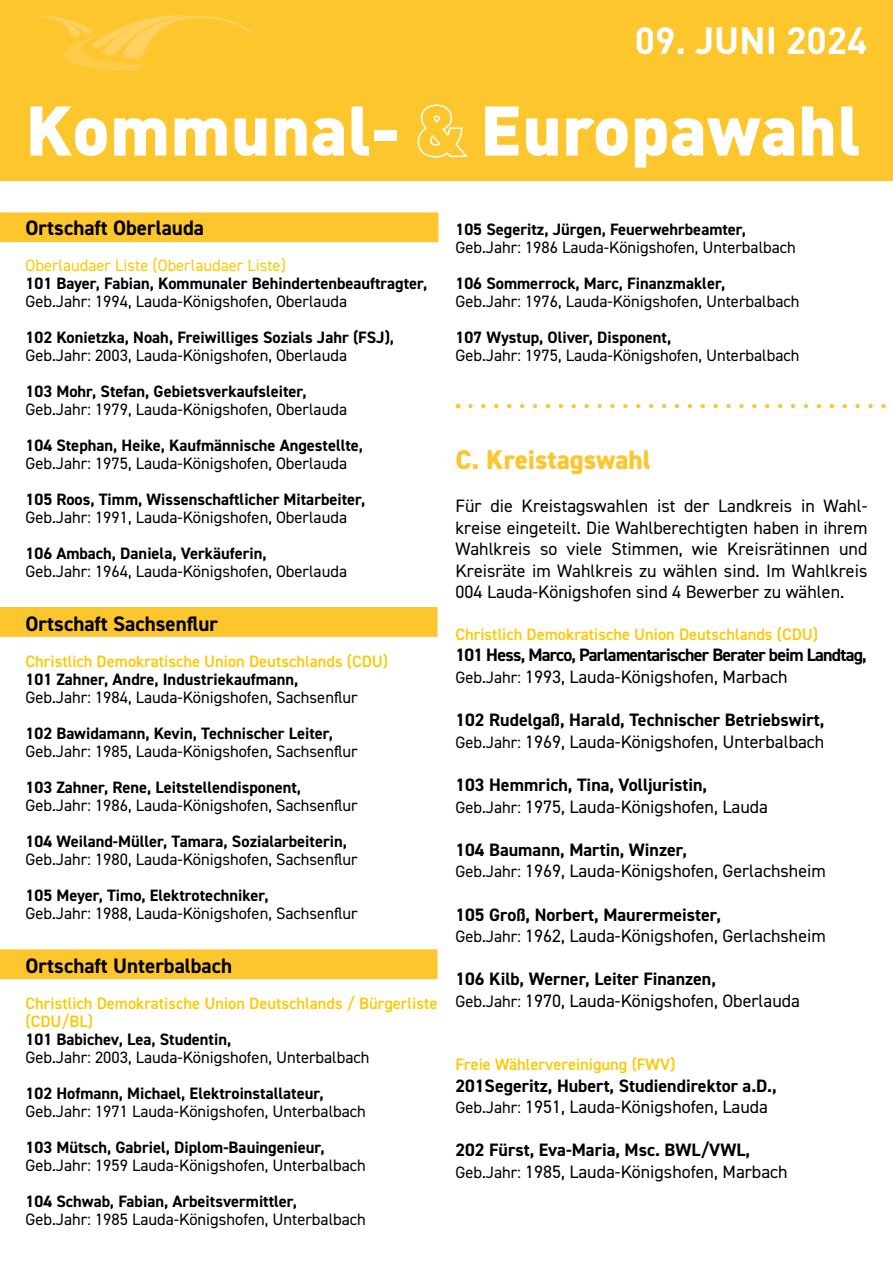
<style>
.page{position:relative;width:893px;height:1263px;background:#fff}
.page>*{position:absolute;margin:0;border:0;box-sizing:border-box;transform-origin:0 0}
.t1{font:900 75px "DIN Pro";color:#fff}
.t2{font:900 69px "DIN Pro";color:#fff}
.t3{font:700 37.5px "DIN Pro";color:#fff}
.t4{font:800 27px "DIN2014";color:#fdc62c}
.t5{font:700 21px "DIN2014";color:#000}
.t6{font:18px/21.6px "DIN2014";color:#000}
.t7{font:700 18px/21.6px "DIN2014";color:#000}
.t8{font:700 18px/21.6px "DIN2014";letter-spacing:-.04em;color:#000}
.t9{font:16.5px "DIN2014";color:#000}
.t10{font:700 16.5px "DIN2014";color:#000}
.t11{font:600 16.5px/18px "DIN2014";color:#fec800}
.t12{font:16.5px "DIN2014";color:#fec800}
.s1{font-weight:400;font-size:16.5px}
.s2{font-weight:400}
.s3{font-weight:700}
.s4{font-size:16.5px}
</style>
<div class="page">
<div style="left:0;top:949px;width:437px;height:30px;background:#fdc62c"></div>
<div style="left:0;top:607px;width:437px;height:30px;background:#fdc62c"></div>
<div style="left:0;top:0;width:893px;height:180px;background:#fdc62c"></div>
<svg style="left:36px;top:15px;width:219px;height:56px"></svg>
<div style="left:0;top:212px;width:438px;height:30px;background:#fdc62c"></div>
<svg style="left:470px;top:404px;width:416px;height:4px"></svg>
<h3 class="t3" style="left:635px;top:15px;width:234px">09. JUNI 2024</h3>
<h3 class="t3" style="left:451px;top:15px;width:418px">AKTUELLE MELDUNGEN</h3>
<h1 class="t1" style="left:26px;top:77px;width:715px">Politik &amp; Verwaltung</h1>
<h2 class="t2" style="left:26px;top:84px;width:837px">Kommunal- &amp; Europawahl</h2>
<p class="t5" style="left:26px;top:213px;width:180px">Ortschaft Oberlauda</p>
<p class="t12" style="left:26px;top:255px;width:262px">Oberlaudaer Liste (Oberlaudaer Liste)</p>
<p class="t10" style="left:26px;top:272px;width:403px">101 Bayer, Fabian, Kommunaler Behindertenbeauftragter,</p>
<p class="t9" style="left:26px;top:291px;width:323px">Geb.Jahr: 1994, Lauda-Königshofen, Oberlauda</p>
<p class="t10" style="left:26px;top:326px;width:370px">102 Konietzka, Noah, Freiwilliges Sozials Jahr (FSJ),</p>
<p class="t9" style="left:26px;top:345px;width:323px">Geb.Jahr: 2003, Lauda-Königshofen, Oberlauda</p>
<p class="t10" style="left:26px;top:380px;width:283px">103 Mohr, Stefan, Gebietsverkaufsleiter,</p>
<p class="t9" style="left:26px;top:399px;width:323px">Geb.Jahr: 1979, Lauda-Königshofen, Oberlauda</p>
<p class="t10" style="left:26px;top:434px;width:339px">104 Stephan, Heike, Kaufmännische Angestellte,</p>
<p class="t9" style="left:26px;top:453px;width:323px">Geb.Jahr: 1975, Lauda-Königshofen, Oberlauda</p>
<p class="t10" style="left:26px;top:488px;width:341px">105 Roos, Timm, Wissenschaftlicher Mitarbeiter,</p>
<p class="t9" style="left:26px;top:507px;width:323px">Geb.Jahr: 1991, Lauda-Königshofen, Oberlauda</p>
<p class="t10" style="left:26px;top:542px;width:243px">106 Ambach, Daniela, Verkäuferin,</p>
<p class="t9" style="left:26px;top:561px;width:323px">Geb.Jahr: 1964, Lauda-Königshofen, Oberlauda</p>
<p class="t5" style="left:26px;top:609px;width:194px">Ortschaft Sachsenflur</p>
<p class="t11" style="left:26px;top:652px;width:364px">Christlich Demokratische Union Deutschlands (CDU)</p>
<p class="t10" style="left:26px;top:668px;width:274px">101 Zahner, Andre, Industriekaufmann,</p>
<p class="t9" style="left:26px;top:687px;width:334px">Geb.Jahr: 1984, Lauda-Königshofen, Sachsenflur</p>
<p class="t10" style="left:26px;top:722px;width:309px">102 Bawidamann, Kevin, Technischer Leiter,</p>
<p class="t9" style="left:26px;top:741px;width:334px">Geb.Jahr: 1985, Lauda-Königshofen, Sachsenflur</p>
<p class="t10" style="left:26px;top:776px;width:277px">103 Zahner, Rene, Leitstellendisponent,</p>
<p class="t9" style="left:26px;top:795px;width:334px">Geb.Jahr: 1986, Lauda-Königshofen, Sachsenflur</p>
<p class="t10" style="left:26px;top:830px;width:323px">104 Weiland-Müller, Tamara, Sozialarbeiterin,</p>
<p class="t9" style="left:26px;top:849px;width:334px">Geb.Jahr: 1980, Lauda-Königshofen, Sachsenflur</p>
<p class="t10" style="left:26px;top:884px;width:245px">105 Meyer, Timo, Elektrotechniker,</p>
<p class="t9" style="left:26px;top:903px;width:334px">Geb.Jahr: 1988, Lauda-Königshofen, Sachsenflur</p>
<p class="t5" style="left:26px;top:951px;width:208px">Ortschaft Unterbalbach</p>
<p class="t11" style="left:26px;top:994px;width:413px">Christlich Demokratische Union Deutschlands / Bürgerliste (CDU/BL)</p>
<p class="t10" style="left:26px;top:1028px;width:207px">101 Babichev, Lea, Studentin,</p>
<p class="t9" style="left:26px;top:1047px;width:345px">Geb.Jahr: 2003, Lauda-Königshofen, Unterbalbach</p>
<p class="t10" style="left:26px;top:1082px;width:300px">102 Hofmann, Michael, Elektroinstallateur,</p>
<p class="t9" style="left:26px;top:1101px;width:342px">Geb.Jahr: 1971 Lauda-Königshofen, Unterbalbach</p>
<p class="t10" style="left:26px;top:1136px;width:301px">103 Mütsch, Gabriel, Diplom-Bauingenieur,</p>
<p class="t9" style="left:26px;top:1155px;width:342px">Geb.Jahr: 1959 Lauda-Königshofen, Unterbalbach</p>
<p class="t10" style="left:26px;top:1190px;width:273px">104 Schwab, Fabian, Arbeitsvermittler,</p>
<p class="t9" style="left:26px;top:1209px;width:342px">Geb.Jahr: 1985 Lauda-Königshofen, Unterbalbach</p>
<p class="t10" style="left:455px;top:218px;width:292px">105 Segeritz, Jürgen, Feuerwehrbeamter,</p>
<p class="t9" style="left:455px;top:237px;width:342px">Geb.Jahr: 1986 Lauda-Königshofen, Unterbalbach</p>
<p class="t10" style="left:455px;top:272px;width:271px">106 Sommerrock, Marc, Finanzmakler,</p>
<p class="t9" style="left:455px;top:291px;width:345px">Geb.Jahr: 1976, Lauda-Königshofen, Unterbalbach</p>
<p class="t10" style="left:455px;top:326px;width:217px">107 Wystup, Oliver, Disponent,</p>
<p class="t9" style="left:455px;top:345px;width:345px">Geb.Jahr: 1975, Lauda-Königshofen, Unterbalbach</p>
<h3 class="t4" style="left:455px;top:441px;width:197px">C. Kreistagswahl</h3>
<p class="t6" style="left:455px;top:495px;width:413px;text-align:justify">Für die Kreistagswahlen ist der Landkreis in Wahl&shy;kreise eingeteilt. Die Wahlberechtigten haben in ihrem Wahlkreis so viele Stimmen, wie Kreisrätinnen und Kreisräte im Wahlkreis zu wählen sind. Im Wahlkreis 004 Lauda-Königshofen sind 4 Bewerber zu wählen.</p>
<p class="t11" style="left:455px;top:625px;width:364px">Christlich Demokratische Union Deutschlands (CDU)</p>
<p class="t8" style="left:455px;top:644px;width:413px">101 Hess, Marco, Parlamentarischer Berater beim Landtag,<br><span class="s1">Geb.Jahr:</span> <span class="s2">1993, Lauda-Königshofen, Marbach</span></p>
<p class="t7" style="left:455px;top:709px;width:370px">102 Rudelgaß, Harald, Technischer Betriebswirt,<br><span class="s1">Geb.Jahr:</span> <span class="s2">1969, Lauda-Königshofen, Unterbalbach</span></p>
<p class="t7" style="left:455px;top:774px;width:314px">103 Hemmrich, Tina, Volljuristin,<br><span class="s1">Geb.Jahr:</span> <span class="s2">1975, Lauda-Königshofen, Lauda</span></p>
<p class="t6" style="left:455px;top:838px;width:372px"><span class="s3">104 Baumann, Martin, Winzer,<br></span><span class="s4">Geb.Jahr:</span> 1969, Lauda-Königshofen, Gerlachsheim</p>
<p class="t6" style="left:455px;top:903px;width:372px"><span class="s3">105 Groß, Norbert, Maurermeister,<br></span><span class="s4">Geb.Jahr:</span> 1962, Lauda-Königshofen, Gerlachsheim</p>
<p class="t6" style="left:455px;top:968px;width:346px"><span class="s3">106 Kilb, Werner, Leiter Finanzen,<br></span><span class="s4">Geb.Jahr:</span> 1970, Lauda-Königshofen, Oberlauda</p>
<p class="t11" style="left:455px;top:1055px;width:221px">Freie Wählervereinigung (FWV)</p>
<p class="t7" style="left:455px;top:1074px;width:323px">201Segeritz, Hubert, Studiendirektor a.D.,<br><span class="s1">Geb.Jahr:</span> <span class="s2">1951, Lauda-Königshofen, Lauda</span></p>
<p class="t7" style="left:455px;top:1139px;width:334px">202 Fürst, Eva-Maria, Msc. BWL/VWL,<br><span class="s1">Geb.Jahr:</span> <span class="s2">1985, Lauda-Königshofen, Marbach</span></p>
</div>
